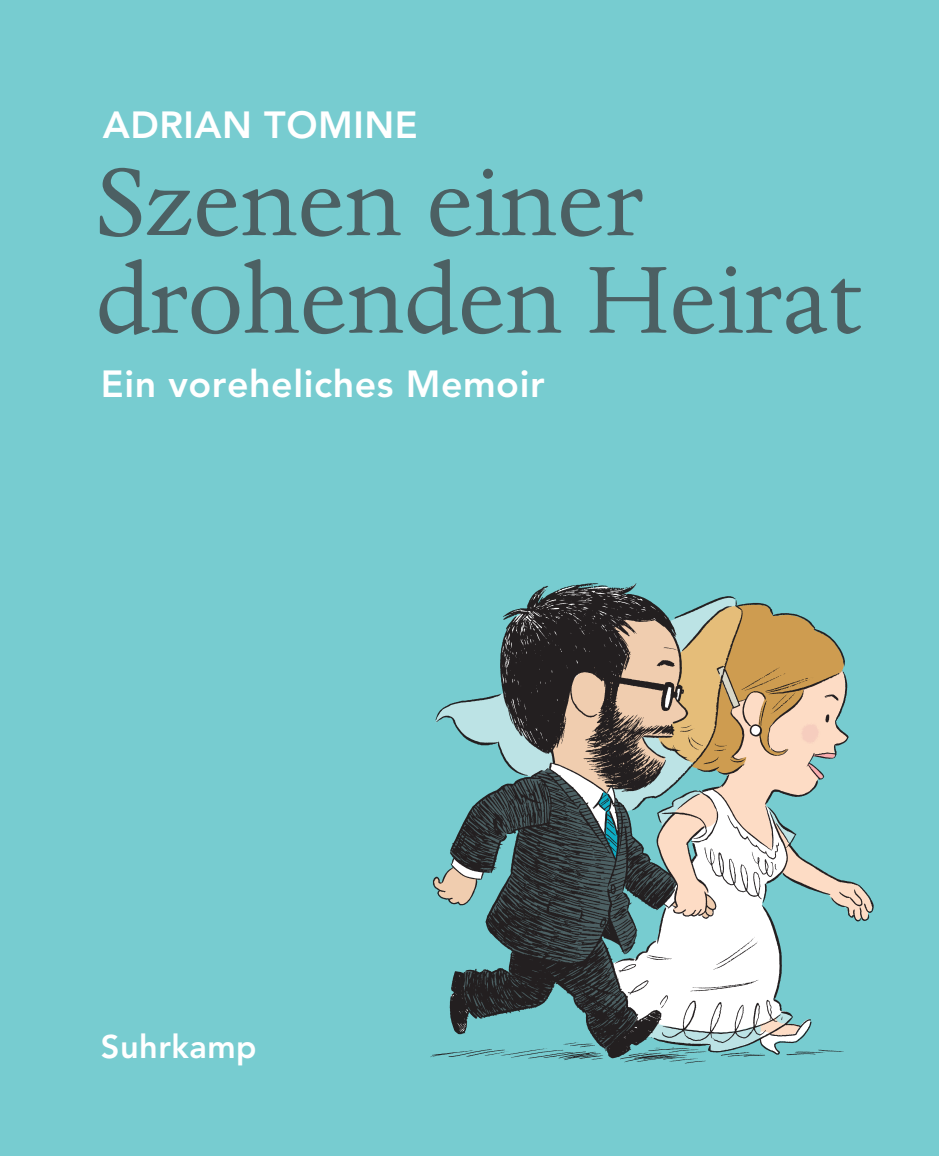
<style>
.page{position:relative;width:939px;height:1156px;background:#fff}
.page>*{position:absolute;margin:0;border:0;box-sizing:border-box;transform-origin:0 0}
.t1{font:110px/97.5px "Dante";color:#4c6063}
.t2{font:800 37.5px "Avenir";letter-spacing:.015em;color:#fff}
.t3{font:800 32.5px "Avenir";letter-spacing:.015em;color:#fff}
</style>
<div class="page">
<div style="left:0;top:0;width:939px;height:1155px;background:#77ccd0"></div>
<img style="left:430px;top:583px;width:444px;height:481px">
<p class="t2" style="left:103px;top:102px;width:317px">ADRIAN TOMINE</p>
<h1 class="t1" style="left:96px;top:157px;width:768px">Szenen einer drohenden Heirat</h1>
<p class="t2" style="left:101px;top:362px;width:445px">Ein voreheliches Memoir</p>
<p class="t3" style="left:101px;top:1026px;width:157px">Suhrkamp</p>
</div>
